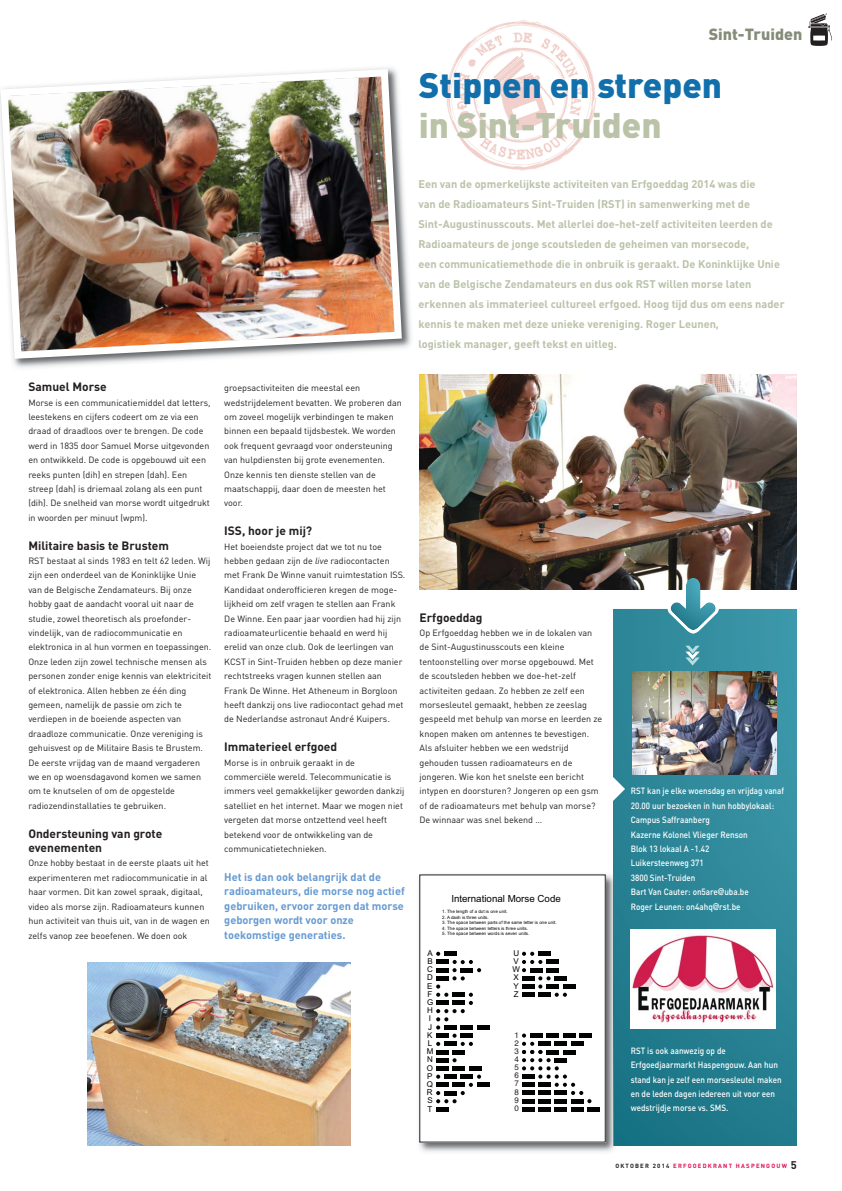
<style>
.page{position:relative;width:842px;height:1191px;background:#fff}
.page>*{position:absolute;margin:0;border:0;box-sizing:border-box;transform-origin:0 0}
.t1{font:900 35px "DIN";color:#116fac}
.t2{font:900 35px "DIN";color:#bac2a8}
.t3{font:900 16px "DIN";color:#858c7a}
.t4{font:700 12px/14.4px "DIN";color:#231f20}
.t5{font:700 11px/20px "DIN";color:#bac2a8}
.t6{font:700 11px/14.4px "DIN";color:#669ad2}
.t7{font:9.8px "Arial";color:#010202}
.t8{font:9px/14.4px "DIN";color:#231f20}
.t9{font:500 9px/14.4px "DIN";color:#fff;scale:.9 1}
.t10{font:8px/8.2px "Arial";color:#010202}
.t11{font:8px/8.1px "Helvetica";color:#231f20;text-align:justify}
.t12{font:700 6px "DIN";letter-spacing:.2em;color:#dc1254}
.t13{font:4.5px "Arial";color:#010202}
.s1{font-style:italic}
.s2{font-family:"Futura";font-weight:400}
.s3{color:#231f20}
.s4{font-size:11px;color:#231f20}
</style>
<div class="page">
<img style="left:446px;top:20px;width:150px;height:151px">
<svg style="left:808px;top:13px;width:24px;height:33px"></svg>
<img style="left:13px;top:226px;width:398px;height:142px">
<img style="left:0;top:67px;width:405px;height:295px">
<img style="left:420px;top:374px;width:376px;height:216px">
<img style="left:88px;top:962px;width:262px;height:183px">
<img style="left:419px;top:870px;width:199px;height:282px">
<div style="left:420px;top:875px;width:185px;height:267px;background:#fff"></div>
<hr style="left:563px;top:984px;width:12px;height:4px;background:#010202">
<svg style="left:522px;top:951px;width:45px;height:45px"></svg>
<hr style="left:477px;top:1025px;width:12px;height:4px;background:#010202">
<svg style="left:436px;top:951px;width:45px;height:95px"></svg>
<hr style="left:436px;top:1050px;width:12px;height:4px;background:#010202">
<hr style="left:452px;top:1050px;width:13px;height:4px;background:#010202">
<hr style="left:436px;top:1058px;width:12px;height:4px;background:#010202">
<svg style="left:452px;top:1058px;width:5px;height:4px"></svg>
<hr style="left:436px;top:1066px;width:12px;height:4px;background:#010202">
<hr style="left:452px;top:1066px;width:13px;height:4px;background:#010202">
<hr style="left:469px;top:1066px;width:12px;height:4px;background:#010202">
<div style="left:477px;top:1082px;width:12px;height:5px;background:#010202"></div>
<svg style="left:436px;top:1074px;width:45px;height:29px"></svg>
<hr style="left:436px;top:1107px;width:12px;height:4px;background:#010202">
<hr style="left:436px;top:960px;width:12px;height:4px;background:#010202">
<hr style="left:522px;top:1107px;width:12px;height:4px;background:#010202">
<svg style="left:522px;top:1033px;width:69px;height:70px"></svg>
<hr style="left:538px;top:1107px;width:13px;height:4px;background:#010202">
<hr style="left:555px;top:1107px;width:12px;height:4px;background:#010202">
<hr style="left:571px;top:1107px;width:12px;height:4px;background:#010202">
<hr style="left:587px;top:1107px;width:13px;height:4px;background:#010202">
<svg style="left:614px;top:609px;width:183px;height:536px;background:#298293"></svg>
<svg style="left:667px;top:578px;width:52px;height:53px"></svg>
<svg style="left:669px;top:645px;width:128px;height:229px;background:#358ea0"></svg>
<img style="left:633px;top:672px;width:144px;height:102px">
<img style="left:630px;top:929px;width:145px;height:99px">
<h2 class="t3" style="left:709px;top:29px;width:95px">Sint-Truiden</h2>
<h1 class="t1" style="left:419px;top:73px;width:305px">Stippen en strepen</h1>
<h1 class="t2" style="left:419px;top:113px;width:244px">in Sint-Truiden</h1>
<h3 class="t4" style="left:28px;top:381px;width:80px">Samuel Morse</h3>
<p class="t8" style="left:28px;top:396px;width:184px">Morse is een communicatiemiddel dat letters, leestekens en cijfers codeert om ze via een draad of draadloos over te brengen. De code werd in 1835 door Samuel Morse uitgevonden en ontwikkeld. De code is opgebouwd uit een reeks punten (dih) en strepen (dah). Een streep (dah) is driemaal zolang als een punt (dih). De snelheid van morse wordt uitgedrukt in woorden per minuut (wpm).</p>
<h3 class="t4" style="left:28px;top:539px;width:142px">Militaire basis te Brustem</h3>
<p class="t8" style="left:28px;top:554px;width:185px">RST bestaat al sinds 1983 en telt 62 leden. Wij zijn een onderdeel van de Koninklijke Unie van de Belgische Zendamateurs. Bij onze hobby gaat de aandacht vooral uit naar de studie, zowel theoretisch als proefonder - vindelijk, van de radiocommunicatie en elektronica in al hun vormen en toepassingen.<br>Onze leden zijn zowel technische mensen als personen zonder enige kennis van elektriciteit of elektronica. Allen hebben ze één ding gemeen, namelijk de passie om zich te verdiepen in de boeiende aspecten van draadloze communicatie. Onze vereniging is gehuisvest op de Militaire Basis te Brustem.<br>De eerste vrijdag van de maand vergaderen we en op woensdagavond komen we samen om te knutselen of om de opgestelde radiozendinstallaties te gebruiken.</p>
<h3 class="t4" style="left:28px;top:827px;width:136px">Ondersteuning van grote evenementen</h3>
<p class="t8" style="left:28px;top:857px;width:183px">Onze hobby bestaat in de eerste plaats uit het experimenteren met radiocommunicatie in al haar vormen. Dit kan zowel spraak, digitaal, video als morse zijn. Radioamateurs kunnen hun activiteit van thuis uit, van in de wagen en zelfs vanop zee beoefenen. We doen ook</p>
<p class="t8" style="left:224px;top:382px;width:179px">groepsactiviteiten die meestal een wedstrijdelement bevatten. We proberen dan om zoveel mogelijk verbindingen te maken binnen een bepaald tijdsbestek. We worden ook frequent gevraagd voor ondersteuning van hulpdiensten bij grote evenementen.<br>Onze kennis ten dienste stellen van de maatschappij, daar doen de meesten het voor.</p>
<h3 class="t4" style="left:224px;top:525px;width:89px">ISS, hoor je mij?</h3>
<p class="t8" style="left:224px;top:540px;width:183px">Het boeiendste project dat we tot nu toe hebben gedaan zijn de <span class="s1">live</span> radiocontacten met Frank De Winne vanuit ruimtestation ISS.<br>Kandidaat onderofficieren kregen de moge - lijkheid om zelf vragen te stellen aan Frank De Winne. Een paar jaar voordien had hij zijn radioamateurlicentie behaald en werd hij erelid van onze club. Ook de leerlingen van KCST in Sint-Truiden hebben op deze manier rechtstreeks vragen kunnen stellen aan Frank De Winne. Het Atheneum in Borgloon heeft dankzij ons live radiocontact gehad met de Nederlandse astronaut André Kuipers.</p>
<h3 class="t4" style="left:224px;top:741px;width:114px">Immaterieel erfgoed</h3>
<p class="t8" style="left:224px;top:756px;width:182px">Morse is in onbruik geraakt in de commerciële wereld. Telecommunicatie is immers veel gemakkelijker geworden dankzij satelliet en het internet. Maar we mogen niet vergeten dat morse ontzettend veel heeft betekend voor de ontwikkeling van de communicatietechnieken.</p>
<p class="t6" style="left:224px;top:871px;width:182px">Het is dan ook belangrijk dat de radioamateurs, die morse nog actief gebruiken, ervoor zorgen dat morse geborgen wordt voor onze toekomstige generaties.</p>
<p class="t5" style="left:418px;top:175px;width:368px">Een van de opmerkelijkste activiteiten van Erfgoeddag 2014 was die<br>van de Radioamateurs Sint-Truiden (RST) in samenwerking met de Sint-Augustinusscouts. Met allerlei doe-het-zelf activiteiten leerden de Radioamateurs de jonge scoutsleden de geheimen van morsecode,<br>een communicatiemethode die in onbruik is geraakt. De Koninklijke Unie van de Belgische Zendamateurs en dus ook RST willen morse laten erkennen als immaterieel cultureel erfgoed. Hoog tijd dus om eens nader kennis te maken met deze unieke vereniging. Roger Leunen,<br>logistiek manager, geeft tekst en uitleg.</p>
<h3 class="t4" style="left:420px;top:611px;width:65px">Erfgoeddag</h3>
<p class="t8" style="left:420px;top:626px;width:184px">Op Erfgoeddag hebben we in de lokalen van de Sint-Augustinusscouts een kleine tentoonstelling over morse opgebouwd. Met de scoutsleden hebben we doe-het-zelf activiteiten gedaan. Zo hebben ze zelf een morsesleutel gemaakt, hebben ze zeeslag gespeeld met behulp van morse en leerden ze knopen maken om antennes te bevestigen.<br>Als afsluiter hebben we een wedstrijd gehouden tussen radio amateurs en de jongeren. Wie kon het snelste een bericht intypen en doorsturen? Jongeren op een gsm of de radioamateurs met behulp van morse?<br>De winnaar was snel bekend …</p>
<p class="t10" style="left:427px;top:949px;width:8px">A<br>B<br>C<br>D<br>E<br>F<br>G<br>H<br>I<br>J<br>K<br>L<br>M<br>N<br>O</p>
<p class="t10" style="left:427px;top:1080px;width:8px">Q</p>
<p class="t10" style="left:427px;top:1068px;width:7px;line-height:16.4px">P<br>R</p>
<p class="t10" style="left:427px;top:1097px;width:7px">S<br>T</p>
<p class="t7" style="left:451px;top:895px;width:111px">International Morse Code</p>
<p class="t13" style="left:442px;top:909px;width:67px">1. The length of a dot is one unit.</p>
<p class="t13" style="left:442px;top:915px;width:48px">2. A dash is three units.</p>
<p class="t13" style="left:442px;top:921px;width:116px">3. The space between parts of the same letter is one unit.</p>
<p class="t13" style="left:442px;top:926px;width:87px">4. The space between letters is three units.</p>
<p class="t13" style="left:442px;top:932px;width:89px">5. The space between words is seven units.</p>
<p class="t10" style="left:512px;top:949px;width:9px">U<br>V<br>W<br>X<br>Y<br>Z</p>
<p class="t11" style="left:514px;top:1032px;width:6px">1<br>2<br>3<br>4<br>5<br>6<br>7<br>8<br>9<br>0</p>
<p class="t9" style="left:631px;top:785px;width:172px">RST kan je elke woensdag en vrijdag vanaf<br>20.00 uur bezoeken in hun hobbylokaal:<br>Campus Saffraanberg<br>Kazerne Kolonel Vlieger Renson<br>Blok 13 lokaal A -1.42<br>Luikersteenweg 371<br>3800 Sint-Truiden<br>Bart Van Cauter: on5are<span class="s2">@</span>uba.be<br>Roger Leunen: on4ahq<span class="s2">@</span>rst.be</p>
<p class="t9" style="left:631px;top:1044px;width:169px">RST is ook aanwezig op de Erfgoedjaarmarkt Haspengouw. Aan hun stand kan je zelf een morsesleutel maken en de leden dagen iede reen uit voor een wedstrijdje morse vs. SMS.</p>
<p class="t12" style="left:615px;top:1163px;width:183px"><span class="s3">OKTOBER 2014</span> ERFGOEDKRANT HASPENGOUW <span class="s4">5</span></p>
</div>
